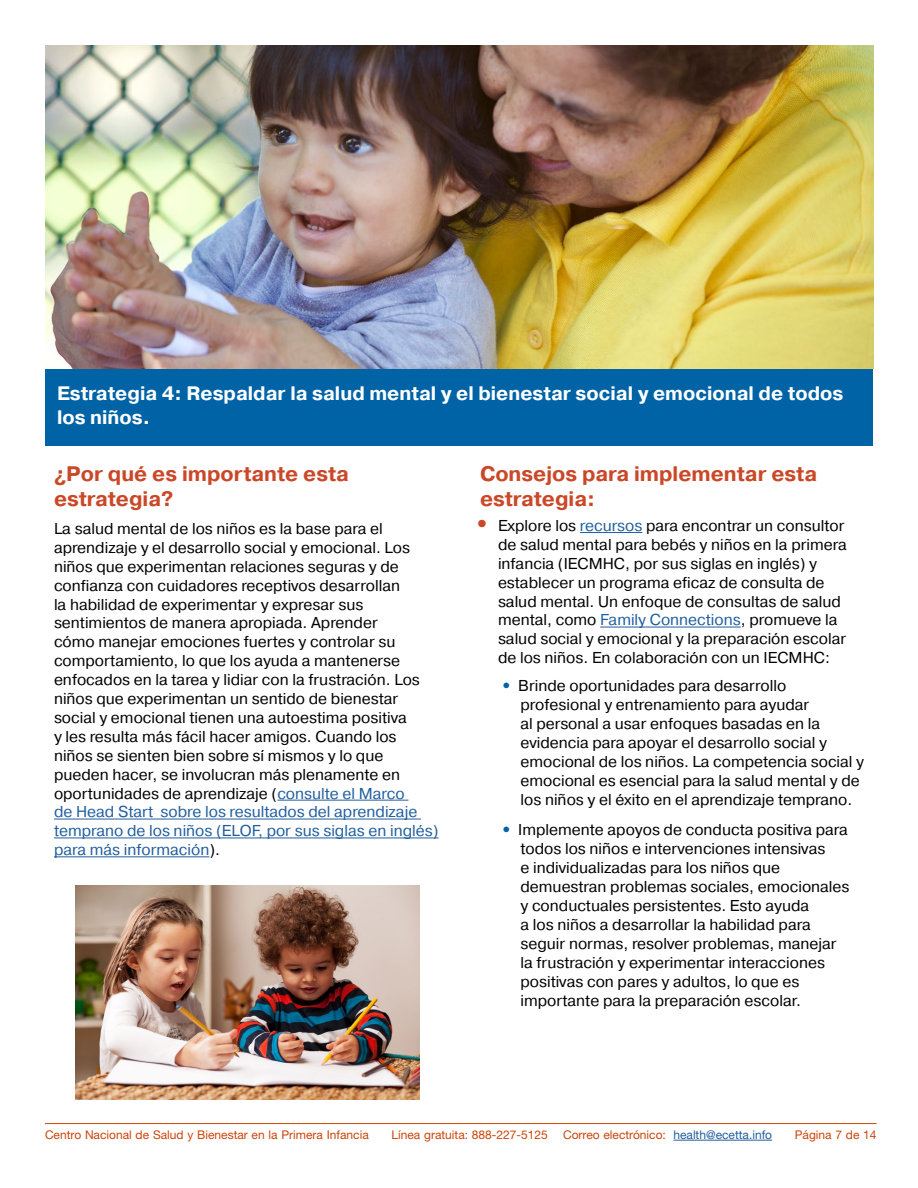
<style>
.page{position:relative;width:918px;height:1188px;background:#fff}
.page>*{position:absolute;margin:0;border:0;box-sizing:border-box;transform-origin:0 0}
.t1{font:700 21px/25.2px "Pragmatica";color:#ca4828}
.t2{font:700 19.5px/23.4px "Pragmatica";color:#fff}
.t3{font:15.75px/18.9px "Pragmatica";color:#000}
.t4{font:12px "Helvetica Neue LT Std";color:#cb440a}
.s1{color:#215e9e}
.s2{font-family:"Helvetica Neue LT Std";font-weight:500;font-size:21px;color:#ca4828}
.s3{font-family:"Helvetica Neue LT Std";font-weight:500;color:#0063a6}
</style>
<div class="page">
<hr style="left:45px;top:1123px;width:832px;height:1px;background:#cb440a">
<hr style="left:673px;top:1140px;width:99px;height:1px;background:#215e9e">
<hr style="left:277px;top:800px;width:131px;height:1px;background:#215e9e">
<hr style="left:54px;top:819px;width:367px;height:1px;background:#215e9e">
<hr style="left:54px;top:838px;width:385px;height:1px;background:#215e9e">
<hr style="left:54px;top:856px;width:155px;height:1px;background:#215e9e">
<hr style="left:580px;top:532px;width:62px;height:1px;background:#215e9e">
<hr style="left:600px;top:627px;width:141px;height:1px;background:#215e9e">
<div style="left:45px;top:367px;width:828px;height:79px;background:#0063a6"></div>
<img style="left:45px;top:45px;width:828px;height:324px">
<img style="left:76px;top:886px;width:343px;height:213px">
<h1 class="t2" style="left:57px;top:382px;width:788px">Estrategia 4: Respaldar la salud mental y el bienestar social y emocional de todos los niños.</h1>
<h2 class="t1" style="left:54px;top:461px;width:296px">¿Por qué es importante esta estrategia?</h2>
<p class="t3" style="left:54px;top:519px;width:386px">La salud mental de los niños es la base para el aprendizaje y el desarrollo social y emocional. Los niños que experimentan relaciones seguras y de confianza con cuidadores receptivos desarrollan<br>la habilidad de experimentar y expresar sus sentimientos de manera apropiada. Aprender<br>cómo manejar emociones fuertes y controlar su comportamiento, lo que los ayuda a mantenerse enfocados en la tarea y lidiar con la frustración. Los niños que experimentan un sentido de bienestar social y emocional tienen una autoestima positiva<br>y les resulta más fácil hacer amigos. Cuando los niños se sienten bien sobre sí mismos y lo que pueden hacer, se involucran más plenamente en oportunidades de aprendizaje (<span class="s1">consulte el Marco<br>de Head Start sobre los resultados del aprendizaje temprano de los niños (ELOF, por sus siglas en inglés) para más información</span>).</p>
<h2 class="t1" style="left:480px;top:461px;width:339px">Consejos para implementar esta estrategia:</h2>
<p class="t3" style="left:498px;top:516px;width:350px;text-indent:-21px"><span class="s2">•</span> Explore los <span class="s1">recursos</span> para encontrar un consultor de salud mental para bebés y niños en la primera infancia (IECMHC, por sus siglas en inglés) y establecer un programa eficaz de consulta de salud mental. Un enfoque de consultas de salud mental, como <span class="s1">Family Connections</span>, promueve la salud social y emocional y la preparación escolar de los niños. En colaboración con un IECMHC:</p>
<p class="t3" style="left:521px;top:677px;width:345px;text-indent:-18px"><span class="s3">•</span> Brinde oportunidades para desarrollo profesional y entrenamiento para ayudar<br>al personal a usar enfoques basadas en la evidencia para apoyar el desarrollo social y emocional de los niños. La competencia social y emocional es esencial para la salud mental y de los niños y el éxito en el aprendizaje temprano.</p>
<p class="t3" style="left:521px;top:821px;width:331px;text-indent:-18px"><span class="s3">•</span> Implemente apoyos de conducta positiva para todos los niños e intervenciones intensivas<br>e individualizadas para los niños que demuestran problemas sociales, emocionales y conductuales persistentes. Esto ayuda<br>a los niños a desarrollar la habilidad para seguir normas, resolver problemas, manejar la frustración y experimentar interacciones positivas con pares y adultos, lo que es importante para la preparación escolar.</p>
<p class="t4" style="left:45px;top:1128px;width:325px">Centro Nacional de Salud y Bienestar en la Primera Infancia</p>
<p class="t4" style="left:391px;top:1128px;width:158px">Línea gratuita: 888-227-5125</p>
<p class="t4" style="left:563px;top:1128px;width:211px">Correo electrónico: <span class="s1">health@ecetta.info</span></p>
<p class="t4" style="left:795px;top:1128px;width:83px">Página 7 de 14</p>
</div>
